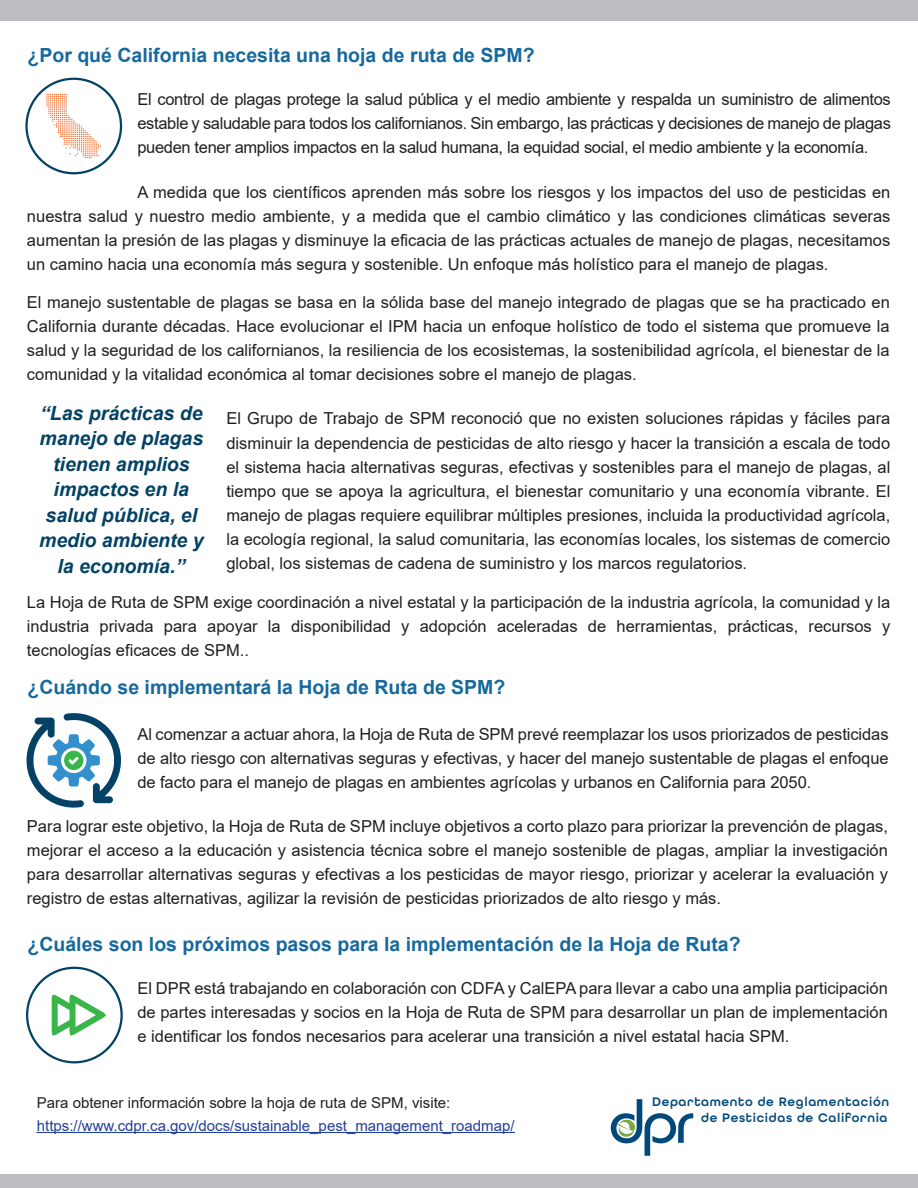
<style>
.page{position:relative;width:918px;height:1188px;background:#fff}
.page>*{position:absolute;margin:0;border:0;box-sizing:border-box;transform-origin:0 0}
.t1{font:700 19.5px "Arial";color:#16699d}
.t2{font:italic 700 19.5px/25.5px "Arial";color:#034264;text-align:center}
.t3{font:16.5px/24px "Arial";color:#231f20;text-align:justify}
.t4{font:15px/22.5px "Arial";color:#223f99}
.t5{font:600 13.05px/16.5px "All Round Gothic";letter-spacing:.05em;color:#054a7b;text-align:right}
.s1{color:#231f20}
</style>
<div class="page">
<div style="left:0;top:0;width:918px;height:20px;background:#bcbdc0"></div>
<div style="left:25px;top:78px;width:97px;height:96px;border:2px solid #034264;border-radius:50%"></div>
<svg style="left:46px;top:94px;width:55px;height:64px"></svg>
<svg style="left:26px;top:713px;width:95px;height:95px"></svg>
<div style="left:26px;top:967px;width:97px;height:96px;border:2px solid #034264;border-radius:50%"></div>
<svg style="left:51px;top:994px;width:55px;height:42px"></svg>
<div style="left:0;top:1174px;width:918px;height:14px;background:#bcbdc0"></div>
<hr style="left:37px;top:1132px;width:478px;height:1px;background:#223f99">
<svg style="left:611px;top:1099px;width:82px;height:57px"></svg>
<h2 class="t1" style="left:28px;top:41px;width:509px">¿Por qué California necesita una hoja de ruta de SPM?</h2>
<p class="t3" style="left:137px;top:87px;width:755px">El control de plagas protege la salud pública y el medio ambiente y respalda un suministro de alimentos estable y saludable para todos los californianos. Sin embargo, las prácticas y decisiones de manejo de plagas pueden tener amplios impactos en la salud humana, la equidad social, el medio ambiente y la economía.</p>
<p class="t3" style="left:27px;top:180px;width:865px;text-indent:110px">A medida que los científicos aprenden más sobre los riesgos y los impactos del uso de pesticidas en nuestra salud y nuestro medio ambiente, y a medida que el cambio climático y las condiciones climáticas severas aumentan la presión de las plagas y disminuye la eficacia de las prácticas actuales de manejo de plagas, necesitamos un camino hacia una economía más segura y sostenible. Un enfoque más holístico para el manejo de plagas.</p>
<p class="t3" style="left:27px;top:290px;width:864px">El manejo sustentable de plagas se basa en la sólida base del manejo integrado de plagas que se ha practicado en California durante décadas. Hace evolucionar el IPM hacia un enfoque holístico de todo el sistema que promueve la salud y la seguridad de los californianos, la resiliencia de los ecosistemas, la sostenibilidad agrícola, el bienestar de la comunidad y la vitalidad económica al tomar decisiones sobre el manejo de plagas.</p>
<p class="t3" style="left:226px;top:407px;width:666px">El Grupo de Trabajo de SPM reconoció que no existen soluciones rápidas y fáciles para disminuir la dependencia de pesticidas de alto riesgo y hacer la transición a escala de todo el sistema hacia alternativas seguras, efectivas y sostenibles para el manejo de plagas, al tiempo que se apoya la agricultura, el bienestar comunitario y una economía vibrante. El manejo de plagas requiere equilibrar múltiples presiones, incluida la productividad agrícola, la ecología regional, la salud comunitaria, las economías locales, los sistemas de comercio global, los sistemas de cadena de suministro y los marcos regulatorios.</p>
<p class="t3" style="left:27px;top:590px;width:865px">La Hoja de Ruta de SPM exige coordinación a nivel estatal y la participación de la industria agrícola, la comunidad y la industria privada para apoyar la disponibilidad y adopción aceleradas de herramientas, prácticas, recursos y tecnologías eficaces de SPM..</p>
<p class="t2" style="left:39px;top:401px;width:166px">“Las prácticas de manejo de plagas tienen amplios impactos en la salud pública, el medio ambiente y la economía.”</p>
<h2 class="t1" style="left:28px;top:674px;width:479px">¿Cuándo se implementará la Hoja de Ruta de SPM?</h2>
<p class="t3" style="left:137px;top:722px;width:753px">Al comenzar a actuar ahora, la Hoja de Ruta de SPM prevé reemplazar los usos priorizados de pesticidas de alto riesgo con alternativas seguras y efectivas, y hacer del manejo sustentable de plagas el enfoque de facto para el manejo de plagas en ambientes agrícolas y urbanos en California para 2050.</p>
<p class="t3" style="left:27px;top:814px;width:863px">Para lograr este objetivo, la Hoja de Ruta de SPM incluye objetivos a corto plazo para priorizar la prevención de plagas, mejorar el acceso a la educación y asistencia técnica sobre el manejo sostenible de plagas, ampliar la investigación para desarrollar alternativas seguras y efectivas a los pesticidas de mayor riesgo, priorizar y acelerar la evaluación y registro de estas alternativas, agilizar la revisión de pesticidas priorizados de alto riesgo y más.</p>
<h2 class="t1" style="left:28px;top:931px;width:715px">¿Cuáles son los próximos pasos para la implementación de la Hoja de Ruta?</h2>
<p class="t3" style="left:137px;top:976px;width:752px">El DPR está trabajando en colaboración con CDFA y CalEPA para llevar a cabo una amplia participación de partes interesadas y socios en la Hoja de Ruta de SPM para desarrollar un plan de implementación e identificar los fondos necesarios para acelerar una transición a nivel estatal hacia SPM.</p>
<p class="t4" style="left:37px;top:1092px;width:479px"><span class="s1">Para obtener información sobre la hoja de ruta de SPM, visite: </span>https://www.cdpr.ca.gov/docs/sustainable_pest_management_roadmap/</p>
<p class="t5" style="left:652px;top:1093px;width:238px">Departamento de Reglamentación de Pesticidas de California</p>
</div>
